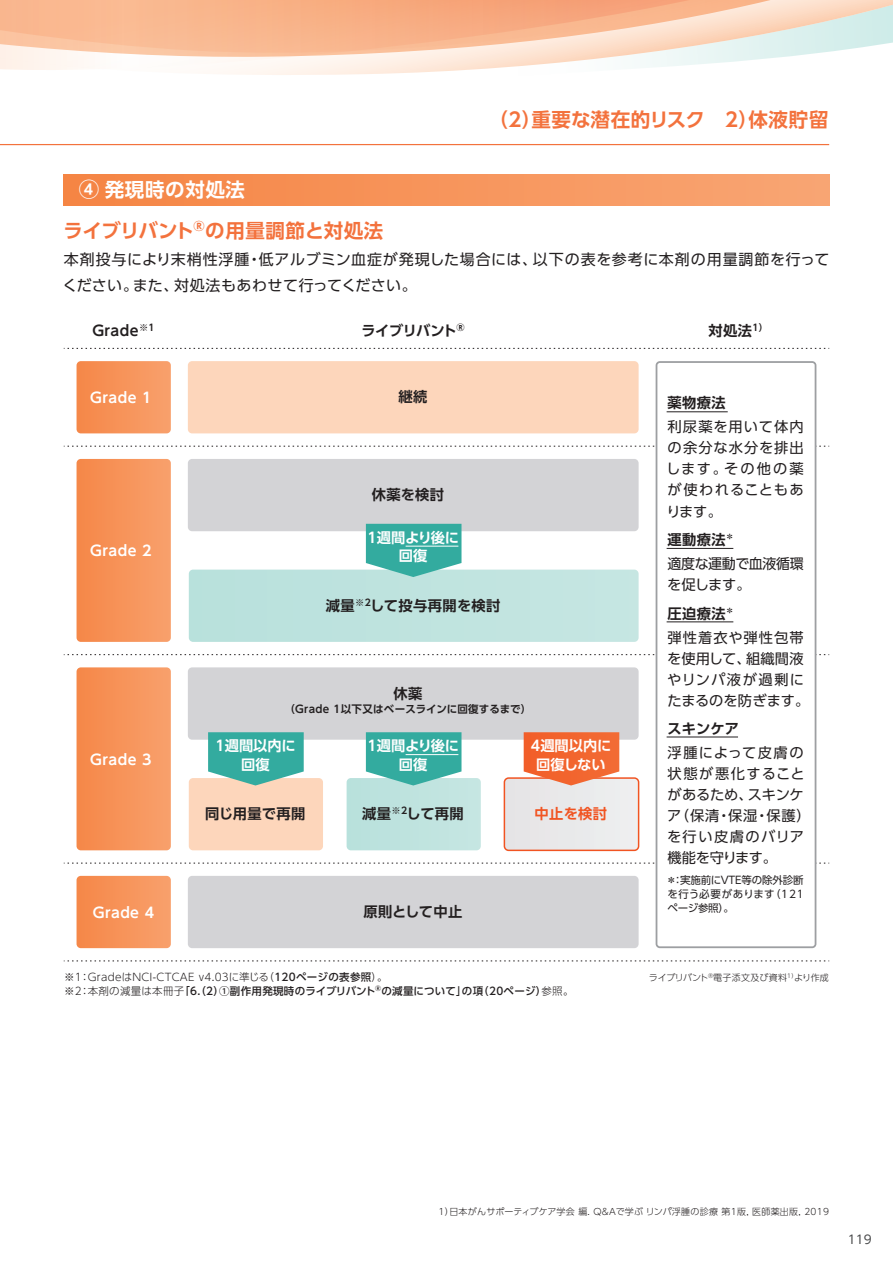
<style>
.page{position:relative;width:893px;height:1263px;background:#fff}
.page>*{position:absolute;margin:0;border:0;box-sizing:border-box;transform-origin:0 0}
.t1{font:700 19.5px "UD Shin Go Pr 6 N De";letter-spacing:.005em;color:#f3723d}
.t2{font:700 19.5px "UD Shin Go Pr 6 N De";letter-spacing:.03em;color:#fff}
.t3{font:15px/25.5px "UD Shin Go Pr 6 N";letter-spacing:.04em;color:#231f20}
.t4{font:14.25px/21px "UD Shin Go Pr 6 N";letter-spacing:.05em;color:#231f20;text-align:justify}
.t5{font:700 14.25px "UD Shin Go Pr 6 N De";letter-spacing:.03em;color:#231f20}
.t6{font:700 14.25px/18.8px "UD Shin Go Pr 6 N De";color:#fff;text-align:center}
.t7{font:14.25px/21px "UD Shin Go Pr 6 N";letter-spacing:.02em;color:#231f20}
.t8{font:700 14.25px/18.8px "UD Shin Go Pr 6 N De";letter-spacing:-.02em;color:#fff;text-align:center}
.t9{font:14.25px/21px "UD Shin Go Pr 6 N";letter-spacing:-.025em;color:#231f20}
.t10{font:700 14.25px "UD Shin Go Pr 6 N De";letter-spacing:-.035em;color:#231f20}
.t11{font:700 14.25px "UD Shin Go Pr 6 N De";color:#231f20}
.t12{font:700 14.25px "UD Shin Go Pr 6 N De";letter-spacing:.02em;color:#f15422}
.t13{font:12px "UD Shin Go Pr 6 N";color:#4b4c4d}
.t14{font:500 10.5px/14.2px "UD Shin Go Pr 6 N";letter-spacing:.03em;color:#231f20}
.t15{font:10.5px/14.2px "UD Shin Go Pr 6 N";letter-spacing:-.015em;color:#231f20;text-align:justify}
.t16{font:700 10.5px "UD Shin Go Pr 6 N De";letter-spacing:.025em;color:#231f20}
.t17{font:300 9px "UD Shin Go Pr 6 N";letter-spacing:.025em;color:#231f20}
.t18{font:300 9px "UD Shin Go Pr 6 N";color:#231f20}
.s1{font-size:20.4px}
.s2{font-weight:300}
</style>
<div class="page">
<svg style="left:0;top:0;width:893px;height:75px"></svg>
<hr style="left:0;top:144px;width:829px;height:1px;background:#f3723d">
<div style="left:64px;top:174px;width:765px;height:31px;background:linear-gradient(to right,#f58444,#f9a574)"></div>
<svg style="left:64px;top:446px;width:765px;height:1px"></svg>
<svg style="left:64px;top:654px;width:765px;height:1px"></svg>
<div style="left:188px;top:876px;width:451px;height:72px;background:#d3d3d6;border-radius:4px"></div>
<svg style="left:77px;top:876px;width:94px;height:72px;background:#f6945a"></svg>
<div style="left:188px;top:667px;width:451px;height:73px;background:#d3d3d6;border-radius:4px"></div>
<svg style="left:504px;top:732px;width:135px;height:118px;background:#edc2b3"></svg>
<svg style="left:347px;top:732px;width:134px;height:118px;background:#9fd6d0"></svg>
<div style="left:189px;top:778px;width:134px;height:72px;background:#fdd6bb;border-radius:4px"></div>
<svg style="left:208px;top:732px;width:96px;height:53px;background:#4db1a4"></svg>
<svg style="left:77px;top:667px;width:94px;height:183px;background:#f6935a"></svg>
<svg style="left:64px;top:960px;width:765px;height:1px"></svg>
<svg style="left:64px;top:863px;width:765px;height:1px"></svg>
<hr style="left:406px;top:754px;width:52px;height:1px;background:#fff">
<div style="left:188px;top:459px;width:451px;height:72px;background:#d3d3d6;border-radius:4px"></div>
<svg style="left:189px;top:524px;width:450px;height:118px"></svg>
<svg style="left:77px;top:459px;width:94px;height:183px;background:#f6935a"></svg>
<hr style="left:406px;top:546px;width:52px;height:1px;background:#fff">
<div style="left:188px;top:361px;width:451px;height:72px;background:#fdd6bb;border-radius:4px"></div>
<svg style="left:77px;top:361px;width:94px;height:72px;background:#f6945a"></svg>
<svg style="left:64px;top:348px;width:765px;height:1px"></svg>
<svg style="left:656px;top:361px;width:160px;height:587px"></svg>
<hr style="left:667px;top:411px;width:61px;height:1px;background:#231f20">
<hr style="left:667px;top:548px;width:66px;height:1px;background:#231f20">
<hr style="left:667px;top:621px;width:66px;height:1px;background:#231f20">
<hr style="left:667px;top:737px;width:71px;height:1px;background:#231f20">
<h1 class="t2" style="left:79px;top:174px;width:168px"><span class="s1">④</span> 発現時の対処法</h1>
<h1 class="t1" style="left:488px;top:104px;width:342px">（2）重要な潜在的リスク　2）体液貯留</h1>
<h1 class="t1" style="left:63px;top:215px;width:321px">ライブリバント<sup>®</sup>の用量調節と対処法</h1>
<p class="t3" style="left:63px;top:246px;width:768px">本剤投与により末梢性浮腫・低アルブミン血症が発現した場合には、以下の表を参考に本剤の用量調節を行ってください。また、対処法もあわせて行ってください。</p>
<p class="t5" style="left:92px;top:319px;width:64px">Grade<sup>※1</sup></p>
<p class="t10" style="left:361px;top:319px;width:105px">ライブリバント<sup>®</sup></p>
<p class="t5" style="left:708px;top:319px;width:61px">対処法<sup>1）</sup></p>
<p class="t6" style="left:90px;top:388px;width:63px">Grade 1</p>
<p class="t5" style="left:399px;top:385px;width:30px">継続</p>
<p class="t5" style="left:668px;top:391px;width:60px">薬物療法</p>
<p class="t4" style="left:666px;top:416px;width:139px">利尿薬を用いて体内の余分な水分を排出します。その他の薬が使われることもあります。</p>
<p class="t5" style="left:668px;top:528px;width:68px">運動療法<sup>＊</sup></p>
<p class="t9" style="left:667px;top:553px;width:138px">適度な運動で血液循環を促します。</p>
<p class="t5" style="left:668px;top:601px;width:68px">圧迫療法<sup>＊</sup></p>
<p class="t7" style="left:667px;top:626px;width:144px">弾性着衣や弾性包帯を使用して、組織間液やリンパ液が過剰にたまるのを防ぎます。</p>
<p class="t5" style="left:667px;top:717px;width:73px">スキンケア</p>
<p class="t4" style="left:667px;top:742px;width:145px;text-align:left">浮腫によって皮膚の状態が悪化することがあるため、スキンケア（保清・保湿・保護）を行い皮膚のバリア機能を守ります。</p>
<p class="t15" style="left:666px;top:872px;width:139px">＊：実施前にVTE等の除外診断を行う必要があります（121ページ参照）。</p>
<p class="t5" style="left:372px;top:483px;width:74px">休薬を検討</p>
<p class="t8" style="left:368px;top:527px;width:93px">1週間より後に回復</p>
<p class="t6" style="left:90px;top:541px;width:63px">Grade 2</p>
<p class="t5" style="left:326px;top:594px;width:176px">減量<sup>※2</sup>して投与再開を検討</p>
<p class="t5" style="left:393px;top:682px;width:30px">休薬</p>
<p class="t16" style="left:284px;top:700px;width:248px">（Grade 1以下又はベースラインに回復するまで）</p>
<p class="t8" style="left:368px;top:736px;width:93px">1週間より後に回復</p>
<p class="t6" style="left:215px;top:736px;width:82px">1週間以内に</p>
<p class="t6" style="left:531px;top:736px;width:82px">4週間以内に回復しない</p>
<p class="t6" style="left:90px;top:749px;width:63px">Grade 3</p>
<p class="t6" style="left:241px;top:755px;width:30px">回復</p>
<p class="t5" style="left:362px;top:802px;width:103px">減量<sup>※2</sup>して再開</p>
<p class="t12" style="left:535px;top:802px;width:74px">中止を検討</p>
<p class="t5" style="left:205px;top:802px;width:102px">同じ用量で再開</p>
<p class="t6" style="left:93px;top:903px;width:63px">Grade 4</p>
<p class="t11" style="left:364px;top:900px;width:100px">原則として中止</p>
<p class="t14" style="left:64px;top:969px;width:511px"><span class="s2">※1：GradeはNCI-CTCAE v4.03に準じる（</span>120ページの表参照<span class="s2">）。<br>※2：本剤の減量は本冊子</span>「6.（2）①副作用発現時のライブリバント<sup>®</sup>の減量について」の項（20ページ）<span class="s2">参照。</span></p>
<p class="t18" style="left:649px;top:970px;width:181px">ライブリバント<sup>®</sup>電子添文及び資料<sup>1）</sup>より作成</p>
<p class="t17" style="left:439px;top:1204px;width:392px">1）日本がんサポーティブケア学会 編. Q&amp;Aで学ぶ リンパ浮腫の診療 第1版, 医師薬出版, 2019</p>
<p class="t13" style="left:848px;top:1229px;width:25px">119</p>
</div>
